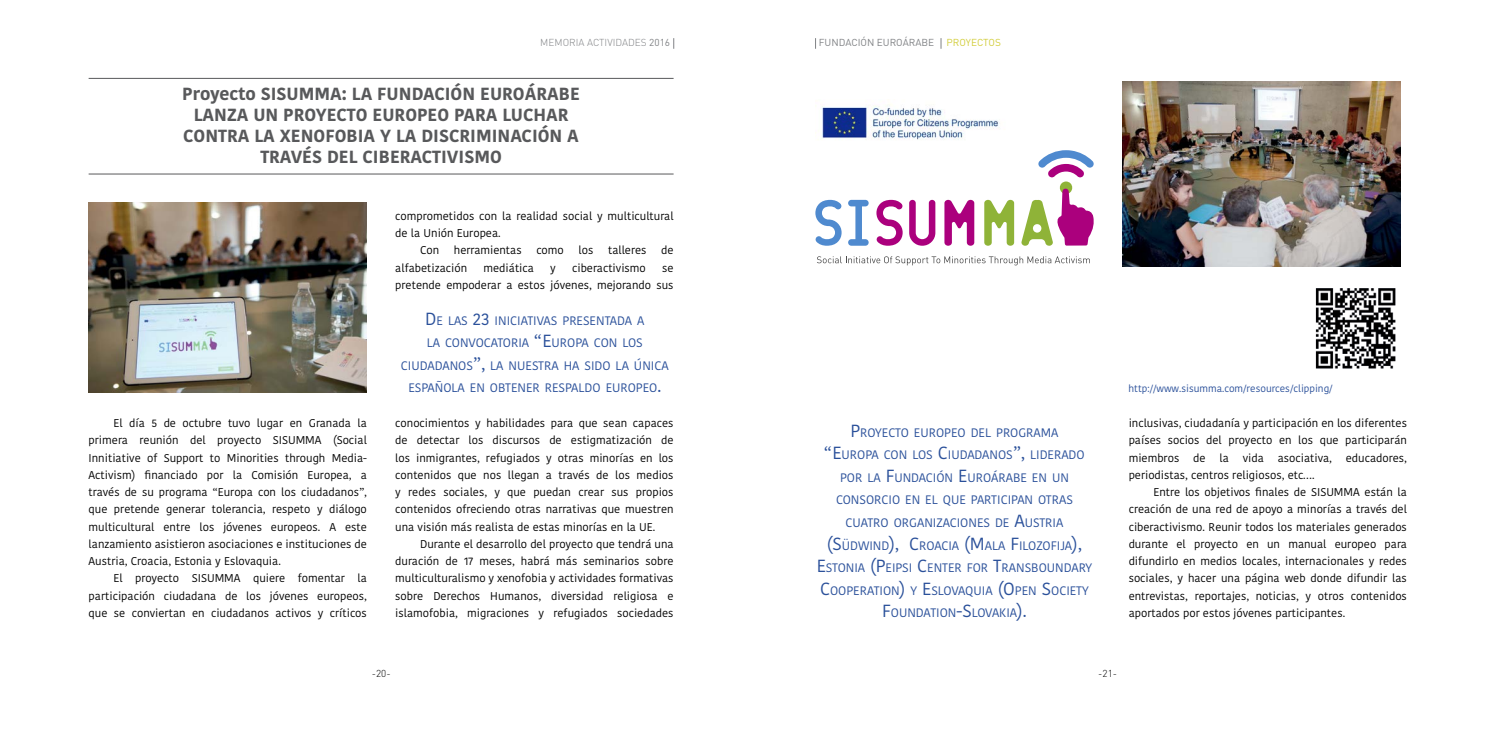
<style>
.page{position:relative;width:1489px;height:745px;background:#fff}
.page>*{position:absolute;margin:0;border:0;box-sizing:border-box;transform-origin:0 0}
.t1{font:700 17.5px/21px "Kohinoor Bangla";color:#58595b;text-align:center}
.t2{font:12.25px/22.5px "Kohinoor Bangla";color:#2a509a;text-align:center}
.t3{font:11.25px/17.2px "Kohinoor Bangla";color:#000;text-align:justify}
.t4{font:10px "Kohinoor Bangla";color:#2a509a}
.t5{font:10px "DIN";color:#808285}
.t6{font:300 10px "DIN";color:#808285}
.t7{font:300 10px "DIN";color:#000}
.s1{font-weight:400}
.s2{color:#d2cd3b}
.s3{font-size:17.5px}
</style>
<div class="page">
<hr style="left:89px;top:78px;width:584px;height:1px;background:#58595b">
<hr style="left:89px;top:174px;width:584px;height:1px;background:#58595b">
<img style="left:88px;top:202px;width:279px;height:190px">
<img style="left:1122px;top:81px;width:278px;height:185px">
<svg style="left:815px;top:200px;width:26px;height:45px"></svg>
<svg style="left:848px;top:200px;width:20px;height:45px"></svg>
<svg style="left:876px;top:200px;width:26px;height:45px"></svg>
<svg style="left:909px;top:200px;width:26px;height:45px"></svg>
<svg style="left:944px;top:200px;width:30px;height:45px"></svg>
<svg style="left:984px;top:200px;width:30px;height:45px"></svg>
<svg style="left:1021px;top:150px;width:73px;height:96px"></svg>
<svg style="left:817px;top:256px;width:272px;height:9px"></svg>
<img style="left:1315px;top:288px;width:81px;height:81px">
<img style="left:815px;top:104px;width:184px;height:36px">
<p class="t6" style="left:540px;top:36px;width:131px">MEMORIA ACTIVIDADES <span class="s1">2016</span></p>
<p class="t5" style="left:818px;top:36px;width:184px">FUNDACIÓN EUROÁRABE <span class="s2">PROYECTOS</span></p>
<h1 class="t1" style="left:182px;top:82px;width:399px">Proyecto SISUMMA: LA FUNDACIÓN EUROÁRABE LANZA UN PROYECTO EUROPEO PARA LUCHAR CONTRA LA XENOFOBIA Y LA DISCRIMINACIÓN A TRAVÉS DEL CIBERACTIVISMO</h1>
<p class="t3" style="left:395px;top:207px;width:280px">comprometidos con la realidad social y multicultural</p>
<p class="t3" style="left:395px;top:224px;width:107px">de la Unión Europea.</p>
<p class="t3" style="left:420px;top:241px;width:21px">Con</p>
<p class="t3" style="left:454px;top:241px;width:69px">herramientas</p>
<p class="t3" style="left:536px;top:241px;width:29px">como</p>
<p class="t3" style="left:578px;top:241px;width:16px">los</p>
<p class="t3" style="left:608px;top:241px;width:40px">talleres</p>
<p class="t3" style="left:661px;top:241px;width:14px">de</p>
<p class="t3" style="left:395px;top:258px;width:73px">alfabetización</p>
<p class="t3" style="left:483px;top:258px;width:52px">mediática</p>
<p class="t3" style="left:550px;top:258px;width:7px">y</p>
<p class="t3" style="left:572px;top:258px;width:75px">ciberactivismo</p>
<p class="t3" style="left:395px;top:258px;width:280px;text-align:right">se<br>pretende empoderar a estos jóvenes, mejorando sus</p>
<p class="t3" style="left:89px;top:414px;width:280px;text-indent:25px">El día 5 de octubre tuvo lugar en Granada la primera reunión del proyecto SISUMMA (Social Innitiative of Support to Minorities through Media-Activism) financiado por la Comisión Europea, a través de su programa “Europa con los ciudadanos”, que pretende generar tolerancia, respeto y diálogo multicultural entre los jóvenes europeos. A este lanzamiento asistieron asociaciones e instituciones de Austria, Croacia, Estonia y Eslovaquia.</p>
<p class="t3" style="left:89px;top:569px;width:280px;text-indent:25px">El proyecto SISUMMA quiere fomentar la participación ciudadana de los jóvenes europeos, que se conviertan en ciudadanos activos y críticos</p>
<p class="t2" style="left:401px;top:309px;width:269px"><span class="s3">D</span> E LAS <span class="s3">23</span> INICIATIVAS PRESENTADA A<br>LA CONVOCATORIA <span class="s3">“E</span> UROPA CON LOS CIUDADANOS<span class="s3">”,</span> LA NUESTRA HA SIDO LA ÚNICA ESPAÑOLA EN OBTENER RESPALDO EUROPEO<span class="s3">.</span></p>
<p class="t3" style="left:395px;top:414px;width:280px">conocimientos y habilidades para que sean capaces de detectar los discursos de estigmatización de los inmigrantes, refugiados y otras minorías en los contenidos que nos llegan a través de los medios y redes sociales, y que puedan crear sus propios contenidos ofreciendo otras narrativas que muestren una visión más realista de estas minorías en la UE.</p>
<p class="t3" style="left:395px;top:534px;width:280px;text-indent:25px">Durante el desarrollo del proyecto que tendrá una duración de 17 meses, habrá más seminarios sobre multiculturalismo y xenofobia y actividades formativas sobre Derechos Humanos, diversidad religiosa e islamofobia, migraciones y refugiados sociedades</p>
<p class="t2" style="left:816px;top:421px;width:277px"><span class="s3">P</span>ROYECTO EUROPEO DEL PROGRAMA<br><span class="s3">“E</span>UROPA CON LOS <span class="s3">C</span>IUDADANOS<span class="s3">”,</span> LIDERADO POR LA <span class="s3">F</span>UNDACIÓN <span class="s3">E</span>UROÁRABE EN UN CONSORCIO EN EL QUE PARTICIPAN OTRAS CUATRO ORGANIZACIONES DE <span class="s3">A</span>USTRIA <span class="s3">(S</span>ÜDWIND<span class="s3">), C</span> ROACIA <span class="s3">(M</span> ALA <span class="s3">F</span>ILOZOFIJA<span class="s3">), E</span>STONIA <span class="s3">(P</span>EIPSI <span class="s3">C</span>ENTER FOR <span class="s3">T</span>RANSBOUNDARY <span class="s3">C</span>OOPERATION<span class="s3">)</span> Y <span class="s3">E</span>SLOVAQUIA <span class="s3">(O</span> PEN <span class="s3">S</span>OCIETY <span class="s3">F</span>OUNDATION<span class="s3">-S</span>LOVAKIA<span class="s3">).</span></p>
<p class="t4" style="left:1128px;top:381px;width:206px">http://www.sisumma.com/resources/clipping/</p>
<p class="t3" style="left:1128px;top:414px;width:280px">inclusivas, ciudadanía y participación en los diferentes países socios del proyecto en los que participarán miembros de la vida asociativa, educadores, periodistas, centros religiosos, etc….</p>
<p class="t3" style="left:1128px;top:483px;width:280px;text-indent:25px">Entre los objetivos finales de SISUMMA están la creación de una red de apoyo a minorías a través del ciberactivismo. Reunir todos los materiales generados durante el proyecto en un manual europeo para difundirlo en medios locales, internacionales y redes sociales, y hacer una página web donde difundir las entrevistas, reportajes, noticias, y otros contenidos aportados por estos jóvenes participantes.</p>
<p class="t7" style="left:372px;top:666px;width:20px">-20-</p>
<p class="t7" style="left:1098px;top:666px;width:20px">-21-</p>
</div>
